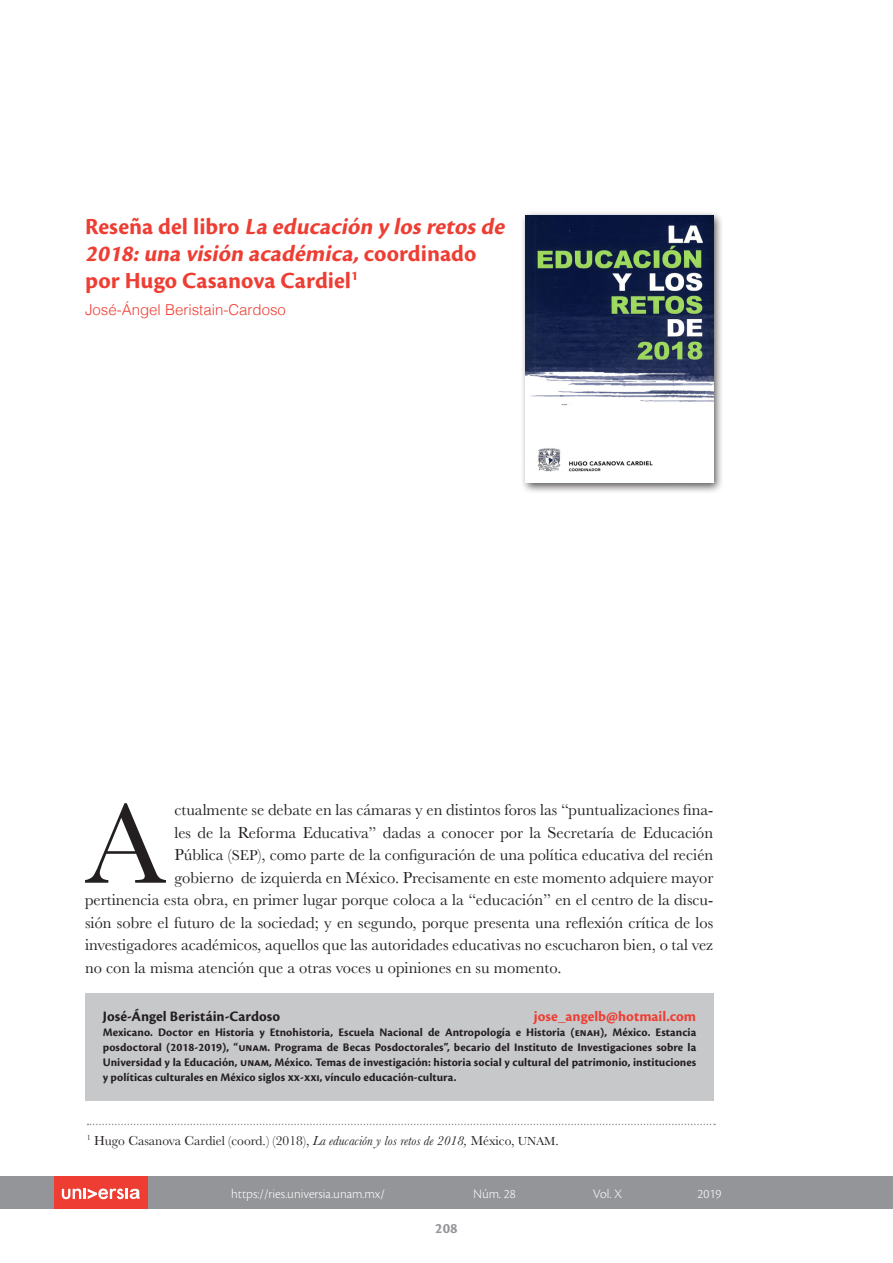
<style>
.page{position:relative;width:893px;height:1263px;background:#fff}
.page>*{position:absolute;margin:0;border:0;box-sizing:border-box;transform-origin:0 0}
.t1{font:700 24px/27px "Cronos Pro";letter-spacing:.005em;color:#ee3e34}
.t2{font:16.5px "Baskerville";color:#231f20}
.t3{font:300 15px "Helvetica";color:#ee3e34}
.t4{font:700 15px "Cronos Pro";letter-spacing:.005em;color:#231f20}
.t5{font:700 15px "Cronos Pro";letter-spacing:.005em;color:#ee3e34}
.t6{font:700 15px "Cronos Pro";color:#939598}
.t7{font:13.5px "Baskerville";color:#231f20}
.t8{font:300 13.5px "Cronos Pro";color:#fff}
.t9{font:700 12px/15px "Cronos Pro";letter-spacing:.005em;color:#231f20;text-align:justify}
.s1{font-style:italic}
.s2{font-family:"Baskerville SC900";font-size:14.85px}
.s3{font-family:"Baskerville SC900";font-size:12.15px}
</style>
<div class="page">
<div style="left:85px;top:993px;width:628px;height:107px;background:#c7c8ca"></div>
<svg style="left:87px;top:1124px;width:628px;height:1px"></svg>
<svg style="left:85px;top:803px;width:81px;height:80px"></svg>
<div style="left:520px;top:210px;width:204px;height:284px;background:#231f20;opacity:.75"></div>
<img style="left:525px;top:216px;width:188px;height:267px">
<div style="left:0;top:1177px;width:893px;height:32px;background:#939598"></div>
<div style="left:54px;top:1177px;width:94px;height:32px;background:#ee3e34"></div>
<svg style="left:62px;top:1188px;width:78px;height:11px"></svg>
<p class="t1" style="left:85px;top:213px;width:426px">R e s e ñ a d e l l i b r o <span class="s1">La educación y losretosde<br>2018:una visión académica,</span>c o o r d i n a d o por Hugo Casanova Cardiel<sup>1</sup></p>
<p class="t3" style="left:85px;top:297px;width:202px">José-Ángel Beristain-Cardoso</p>
<p class="t2" style="left:174px;top:799px;width:540px">ctualmente se debate en las cámaras y en distintos foros las “puntualizaciones fina-</p>
<p class="t2" style="left:174px;top:822px;width:540px">les de la Reforma Educativa” dadas a conocer por la Secretaría de Educación</p>
<p class="t2" style="left:174px;top:844px;width:540px">Pública (<span class="s2">SEP</span>), como parte de la configuración de una política educativa del recién</p>
<p class="t2" style="left:174px;top:867px;width:540px">gobierno de izquierda en México. Precisamente en este momento adquiere mayor</p>
<p class="t2" style="left:85px;top:889px;width:630px">pertinencia esta obra, en primer lugar porque coloca a la “educación” en el centro de la discu-</p>
<p class="t2" style="left:85px;top:912px;width:630px">sión sobre el futuro de la sociedad; y en segundo, porque presenta una reflexión crítica de los</p>
<p class="t2" style="left:85px;top:934px;width:630px">investigadores académicos, aquellos que las autoridades educativas no escucharon bien, o tal vez</p>
<p class="t2" style="left:85px;top:957px;width:478px">no con la misma atención que a otras voces u opiniones en su momento.</p>
<p class="t4" style="left:103px;top:1008px;width:179px">José-Ángel Beristáin-Cardoso</p>
<p class="t5" style="left:534px;top:1008px;width:164px">jose_angelb@hotmail.com</p>
<p class="t9" style="left:103px;top:1025px;width:595px">Mexicano. Doctor en Historia y Etnohistoria, Escuela Nacional de Antropología e Historia (enah), México. Estancia posdoctoral (2018-2019), “unam. Programa de Becas Posdoctorales”, becario del Instituto de Investigaciones sobre la Universidad y la Educación, unam, México. Temas de investigación: historia social y cultural del patrimonio, instituciones y políticas culturales en México siglos xx-xxi, vínculo educación-cultura.</p>
<p class="t7" style="left:87px;top:1132px;width:474px"><sup>1</sup> Hugo Casanova Cardiel (coord.) (2018), <span class="s1">La educación y los retos de 2018,</span> México, <span class="s3">UNAM</span>.</p>
<p class="t8" style="left:231px;top:1186px;width:155px">https://ries.universia.unam.mx/</p>
<p class="t8" style="left:473px;top:1186px;width:44px">Núm. 28</p>
<p class="t8" style="left:593px;top:1186px;width:31px">Vol. X</p>
<p class="t8" style="left:698px;top:1186px;width:25px">2019</p>
<p class="t6" style="left:435px;top:1220px;width:24px">208</p>
</div>
